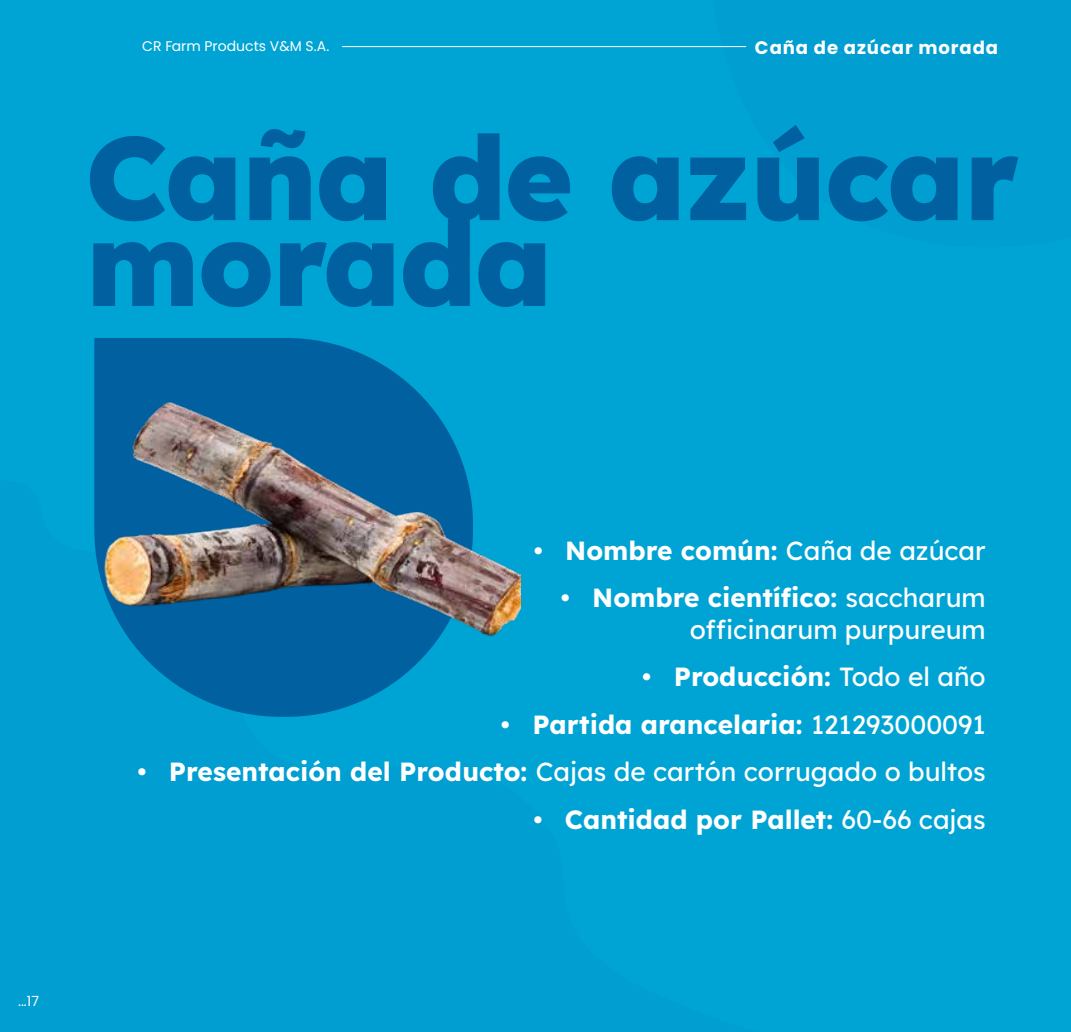
<style>
.page{position:relative;width:1071px;height:1032px;background:#fff}
.page>*{position:absolute;margin:0;border:0;box-sizing:border-box;transform-origin:0 0}
.t1{font:800 117.25px/85.8px "Lexend";letter-spacing:-.02em;color:#0060a0}
.t2{font:700 26.25px "Lexend";color:#fff}
.t3{font:26.25px/31.5px "Lexend";color:#fff;text-align:right}
.t4{font:700 18.03px "Poppins";letter-spacing:.05em;color:#fff}
.t5{font:14px "Poppins";color:#fff}
.s1{font-weight:400}
.s2{font-weight:700}
</style>
<div class="page">
<div style="left:0;top:0;width:1071px;height:1031px;background:#00a4d4"></div>
<hr style="left:342px;top:46px;width:404px;height:1px;background:#fff">
<svg style="left:94px;top:338px;width:301px;height:378px;fill:#0060a0"></svg>
<img style="left:94px;top:342px;width:427px;height:340px">
<p class="t5" style="left:142px;top:38px;width:189px">CR Farm Products V&amp;M S.A.</p>
<p class="t4" style="left:755px;top:38px;width:245px">Caña de azúcar morada</p>
<h1 class="t1" style="left:85px;top:126px;width:936px">Caña de azúcar morada</h1>
<p class="t5" style="left:18px;top:992px;width:22px">...17</p>
<p class="t2" style="left:534px;top:529px;width:454px">• Nombre común: <span class="s1">Caña de azúcar</span></p>
<p class="t3" style="left:561px;top:580px;width:427px"><span class="s2">• Nombre científico:</span> saccharum officinarum purpureum</p>
<p class="t2" style="left:642px;top:656px;width:345px">• Producción: <span class="s1">Todo el año</span></p>
<p class="t2" style="left:501px;top:703px;width:486px">• Partida arancelaria: <span class="s1">121293000091</span></p>
<p class="t3" style="left:137px;top:754px;width:850px"><span class="s2">• Presentación del Producto:</span> Cajas de cartón corrugado o bultos</p>
<p class="t2" style="left:533px;top:798px;width:454px">• Cantidad por Pallet: <span class="s1">60-66 cajas</span></p>
</div>
